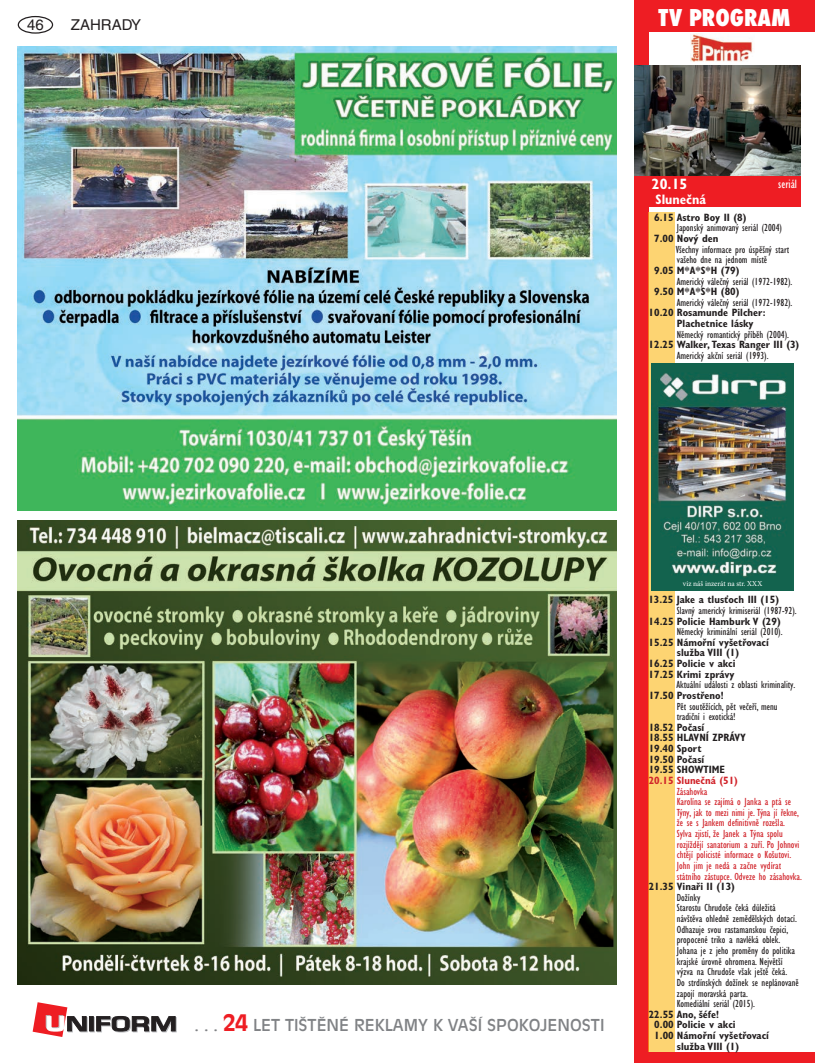
<style>
.page{position:relative;width:815px;height:1063px;background:#fff}
.page>*{position:absolute;margin:0;border:0;box-sizing:border-box;transform-origin:0 0}
.t1{font:800 condensed 22.5px "Futura";color:#fff}
.t2{font:16.25px "Antique Olive CE";color:#808285}
.t3{font:15px "Helvetica CE";color:#231f20}
.t4{font:700 condensed 15px "Gill Sans CE";color:#fff}
.t5{font:700 condensed 13.75px "Gill Sans CE";color:#fff}
.t6{font:condensed 12.5px "Gill Sans CE";color:#fff}
.t7{font:condensed 10.62px/10.6px "Gill Sans CE";color:#231f20}
.t8{font:700 condensed 10.62px/10.6px "Gill Sans CE";color:#231f20}
.t9{font:condensed 10.62px/10.6px "Gill Sans CE";color:#d1232a}
.t10{font:700 condensed 10.62px "Gill Sans CE";color:#d1232a}
.t11{font:7.5px "Minion Pro";color:#fff}
.s1{font-weight:700;font-size:22.5px;color:#ee1d23}
</style>
<div class="page">
<div style="left:18px;top:16px;width:35px;height:18px;border:1px solid #231f20;border-radius:50%"></div>
<svg style="left:90px;top:1017px;width:5px;height:15px"></svg>
<svg style="left:89px;top:1016px;width:5px;height:15px"></svg>
<svg style="left:96px;top:1016px;width:81px;height:16px"></svg>
<svg style="left:33px;top:1002px;width:55px;height:35px"></svg>
<div style="left:634px;top:0;width:181px;height:32px;background:#ee1d23"></div>
<div style="left:634px;top:175px;width:167px;height:32px;background:#ee1d23"></div>
<img style="left:691px;top:33px;width:62px;height:29px">
<div style="left:634px;top:0;width:14px;height:1063px;background:#ee1d23"></div>
<div style="left:634px;top:1052px;width:181px;height:11px;background:#ee1d23"></div>
<div style="left:648px;top:213px;width:27px;height:839px;background:#fdd472"></div>
<img style="left:634px;top:66px;width:167px;height:109px">
<img style="left:652px;top:364px;width:141px;height:227px">
<img style="left:18px;top:521px;width:599px;height:464px">
<img style="left:18px;top:46px;width:599px;height:464px">
<h3 class="t3" style="left:27px;top:16px;width:18px">46</h3>
<h3 class="t3" style="left:71px;top:16px;width:72px">ZAHRADY</h3>
<h1 class="t1" style="left:659px;top:2px;width:133px">TV PROGRAM</h1>
<h3 class="t4" style="left:652px;top:175px;width:37px">20.15</h3>
<p class="t5" style="left:656px;top:191px;width:52px">Slunečná</p>
<p class="t6" style="left:778px;top:176px;width:20px">seriál</p>
<p class="t8" style="left:654px;top:212px;width:94px">6.15 Astro Boy II (8)</p>
<p class="t7" style="left:677px;top:223px;width:107px">Japonský animovaný seriál (2004)</p>
<p class="t8" style="left:654px;top:233px;width:66px">7.00 Nový den</p>
<p class="t7" style="left:676px;top:244px;width:115px">Všechny informace pro úspěšný start vašeho dne na jednom místě</p>
<p class="t8" style="left:654px;top:265px;width:87px">9.05 M*A*S*H (79)</p>
<p class="t7" style="left:677px;top:276px;width:117px">Americký válečný seriál (1972-1982).</p>
<p class="t8" style="left:654px;top:286px;width:87px">9.50 M*A*S*H (80)</p>
<p class="t7" style="left:677px;top:297px;width:117px">Americký válečný seriál (1972-1982).</p>
<p class="t8" style="left:677px;top:308px;width:90px;text-indent:-28px">10.20 Rosamunde Pilcher:<br>Plachetnice lásky</p>
<p class="t7" style="left:677px;top:329px;width:114px">Německý romantický příběh (2004).</p>
<p class="t8" style="left:649px;top:340px;width:152px">12.25 Walker, Texas Ranger III (3)</p>
<p class="t7" style="left:677px;top:350px;width:93px">Americký akční seriál (1993).</p>
<h2 class="t2" style="left:195px;top:1016px;width:411px">. . . <span class="s1">24</span> LET TIŠTĚNÉ REKLAMY K VAŠÍ SPOKOJENOSTI</h2>
<p class="t11" style="left:683px;top:579px;width:81px">viz náš inzerát na str. XXX</p>
<p class="t8" style="left:648px;top:595px;width:132px">13.25 Jake a tlusťoch III (15)</p>
<p class="t7" style="left:677px;top:605px;width:121px">Slavný americký krimiseriál (1987-92).</p>
<p class="t8" style="left:649px;top:616px;width:134px">14.25 Policie Hamburk V (29)</p>
<p class="t7" style="left:677px;top:626px;width:107px">Německý kriminální seriál (2010).</p>
<p class="t8" style="left:649px;top:637px;width:122px">15.25 Námořní vyšetřovací</p>
<p class="t8" style="left:677px;top:648px;width:64px">služba VIII (1)</p>
<p class="t8" style="left:649px;top:658px;width:88px">16.25 Policie v akci</p>
<p class="t8" style="left:649px;top:669px;width:87px">17.25 Krimi zprávy</p>
<p class="t7" style="left:676px;top:680px;width:121px">Aktuální události z oblasti kriminality.</p>
<p class="t8" style="left:649px;top:690px;width:76px">17.50 Prostřeno!</p>
<p class="t7" style="left:677px;top:701px;width:102px">Pět soutěžících, pět večeří, menu tradiční i exotická!</p>
<p class="t8" style="left:649px;top:722px;width:99px">18.52 Počasí<br>18.55 HLAVNÍ ZPRÁVY<br>19.40 Sport<br>19.50 Počasí<br>19.55 SHOWTIME</p>
<p class="t10" style="left:649px;top:774px;width:91px">20.15 Slunečná (51)</p>
<p class="t9" style="left:677px;top:786px;width:127px">Zásahovka<br>Karolína se zajímá o Janka a ptá se Týny, jak to mezi nimi je. Týna jí řekne, že se s Jankem definitivně rozešla.<br>Sylva zjistí, že Janek a Týna spolu rozjíždějí sanatorium a zuří. Po Johnovi chtějí policisté informace o Košutovi.<br>John jim je nedá a začne vydírat státního zástupce. Odveze ho zásahovka.</p>
<p class="t8" style="left:649px;top:881px;width:88px">21.35 Vinaři II (13)</p>
<p class="t7" style="left:677px;top:892px;width:124px">Dožínky<br>Starostu Chrudoše čeká důležitá návštěva ohledně zemědělských dotací.<br>Odhazuje svou rastamanskou čepici, propocené triko a navléká oblek.<br>Johana je z jeho proměny do politika krajské úrovně ohromena. Největší výzva na Chrudoše však ještě čeká.<br>Do strdínských dožínek se neplánovaně zapojí moravská parta.<br>Komediální seriál (2015).</p>
<p class="t8" style="left:649px;top:1009px;width:72px">22.55 Ano, šéfe!</p>
<p class="t8" style="left:654px;top:1020px;width:83px">0.00 Policie v akci</p>
<p class="t8" style="left:654px;top:1030px;width:116px">1.00 Námořní vyšetřovací</p>
<p class="t8" style="left:677px;top:1041px;width:64px">služba VIII (1)</p>
</div>
